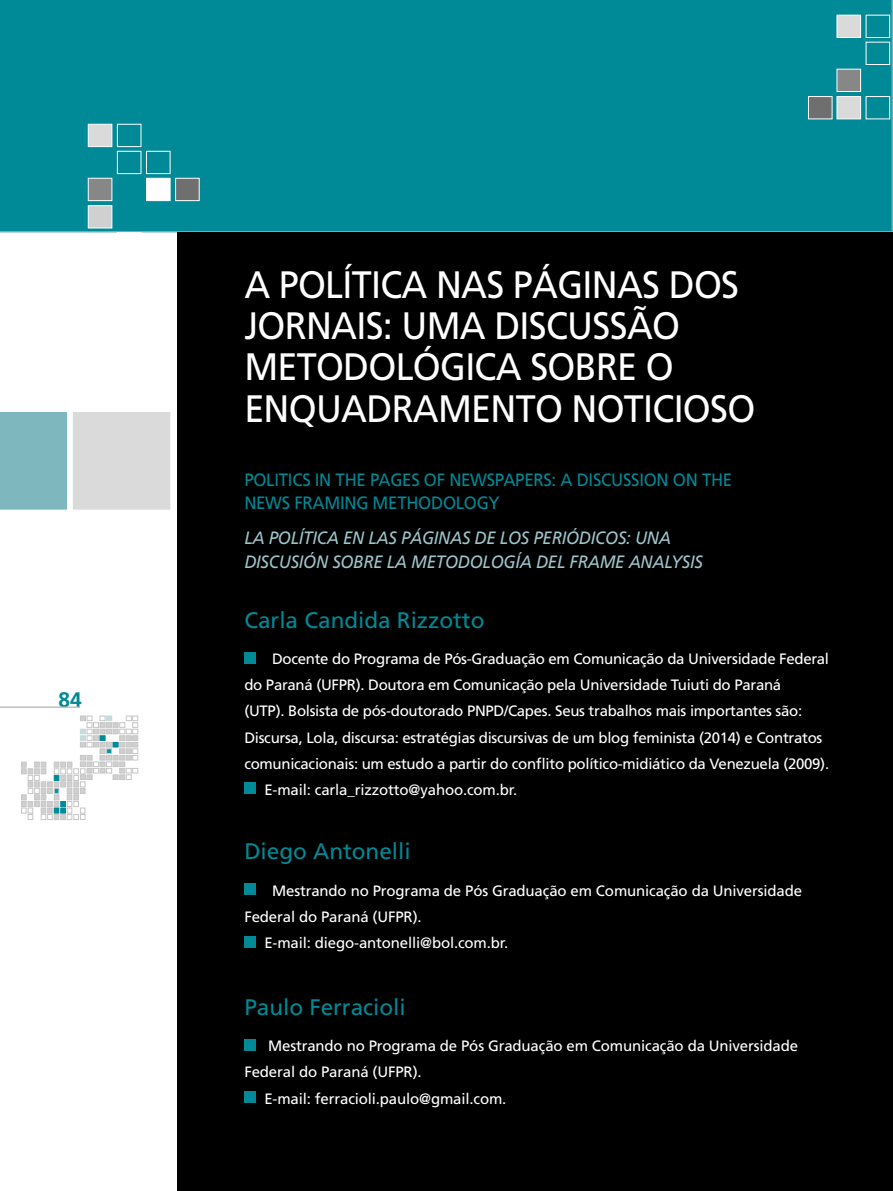
<style>
.page{position:relative;width:893px;height:1191px;background:#fff}
.page>*{position:absolute;margin:0;border:0;box-sizing:border-box;transform-origin:0 0}
.t1{font:38.25px/41.2px "Frutiger";letter-spacing:-.02em;color:#fff;scale:.94 1}
.t2{font:22.5px "Frutiger";color:#008996}
.t3{font:700 21px "Frutiger";color:#008996}
.t4{font:italic 17.85px/23.4px "Frutiger";letter-spacing:-.015em;color:#9dc5ca;scale:.94 1}
.t5{font:17.85px/23.4px "Frutiger";letter-spacing:-.015em;color:#008996;scale:.94 1}
.t6{font:15px "Frutiger";letter-spacing:-.02em;color:#fff}
</style>
<div class="page">
<svg style="left:21px;top:716px;width:117px;height:103px"></svg>
<hr style="left:0;top:707px;width:80px;height:1px;background:#bcbcbc">
<div style="left:0;top:0;width:893px;height:232px;background:#008996"></div>
<div style="left:88px;top:178px;width:24px;height:23px;background:#878787;border:1px solid #fff"></div>
<div style="left:146px;top:178px;width:24px;height:23px;background:#fff;border:1px solid #fff"></div>
<div style="left:175px;top:178px;width:24px;height:23px;background:#706f6f;border:1px solid #fff"></div>
<div style="left:117px;top:151px;width:24px;height:23px;border:1px solid #fff"></div>
<div style="left:146px;top:151px;width:24px;height:23px;border:1px solid #fff"></div>
<div style="left:88px;top:124px;width:24px;height:23px;background:#dadada;border:1px solid #fff"></div>
<div style="left:117px;top:124px;width:24px;height:23px;border:1px solid #fff"></div>
<div style="left:117px;top:232px;width:24px;height:23px;border:1px solid #fff"></div>
<div style="left:88px;top:205px;width:24px;height:23px;background:#d0d0d0;border:1px solid #fff"></div>
<div style="left:837px;top:69px;width:24px;height:23px;background:#878787;border:1px solid #fff"></div>
<div style="left:866px;top:42px;width:24px;height:23px;border:1px solid #fff"></div>
<div style="left:837px;top:15px;width:24px;height:23px;background:#dadada;border:1px solid #fff"></div>
<div style="left:866px;top:15px;width:24px;height:23px;border:1px solid #fff"></div>
<div style="left:837px;top:96px;width:24px;height:23px;background:#dadada;border:1px solid #fff"></div>
<div style="left:866px;top:96px;width:24px;height:23px;border:1px solid #fff"></div>
<div style="left:808px;top:96px;width:24px;height:23px;background:#706f6f;border:1px solid #fff"></div>
<div style="left:177px;top:232px;width:716px;height:959px;background:#000"></div>
<hr style="left:892px;top:232px;width:1px;height:959px;background:#d1e2e4">
<div style="left:72px;top:411px;width:99px;height:99px;background:#dadada;border:1px solid #fff"></div>
<div style="left:0;top:412px;width:68px;height:98px;background:#7eb7bd"></div>
<div style="left:244px;top:652px;width:12px;height:11px;background:#008996"></div>
<div style="left:244px;top:782px;width:12px;height:12px;background:#008996"></div>
<div style="left:244px;top:883px;width:12px;height:12px;background:#008996"></div>
<div style="left:244px;top:935px;width:12px;height:12px;background:#008996"></div>
<div style="left:244px;top:1039px;width:12px;height:11px;background:#008996"></div>
<div style="left:244px;top:1091px;width:12px;height:11px;background:#008996"></div>
<h3 class="t3" style="left:58px;top:687px;width:25px">84</h3>
<h1 class="t1" style="left:244px;top:264px;width:545px">A POLÍTICA NAS PÁGINAS DOS<br>JORNAIS: UMA DISCUSSÃO<br>METODOLÓGICA SOBRE O<br>ENQUADRAMENTO NOTICIOSO</h1>
<p class="t5" style="left:244px;top:468px;width:521px">POLITICS IN THE PAGES OF NEWSPAPERS: A DISCUSSION ON THE<br>NEWS FRAMING METHODOLOGY</p>
<p class="t4" style="left:244px;top:526px;width:489px">LA POLÍTICA EN LAS PÁGINAS DE LOS PERIÓDICOS: UNA<br>DISCUSIÓN SOBRE LA METODOLOGÍA DEL FRAME ANALYSIS</p>
<h2 class="t2" style="left:244px;top:606px;width:242px">Carla Candida Rizzotto</h2>
<p class="t6" style="left:272px;top:650px;width:559px">Docente do Programa de Pós-Graduação em Comunicação da Universidade Federal</p>
<p class="t6" style="left:244px;top:676px;width:538px">do Paraná (UFPR). Doutora em Comunicação pela Universidade Tuiuti do Paraná</p>
<p class="t6" style="left:244px;top:702px;width:559px">(UTP). Bolsista de pós-doutorado PNPD/Capes. Seus trabalhos mais importantes são:</p>
<p class="t6" style="left:244px;top:728px;width:579px">Discursa, Lola, discursa: estratégias discursivas de um blog feminista (2014) e Contratos</p>
<p class="t6" style="left:244px;top:755px;width:586px">comunicacionais: um estudo a partir do conflito político-midiático da Venezuela (2009).</p>
<p class="t6" style="left:264px;top:781px;width:254px">E-mail: carla_rizzotto@yahoo.com.br.</p>
<h2 class="t2" style="left:244px;top:838px;width:168px">Diego Antonelli</h2>
<p class="t6" style="left:272px;top:882px;width:531px">Mestrando no Programa de Pós Graduação em Comunicação da Universidade</p>
<p class="t6" style="left:244px;top:908px;width:179px">Federal do Paraná (UFPR).</p>
<p class="t6" style="left:264px;top:934px;width:245px">E-mail: diego-antonelli@bol.com.br.</p>
<h2 class="t2" style="left:244px;top:993px;width:163px">Paulo Ferracioli</h2>
<p class="t6" style="left:268px;top:1037px;width:531px">Mestrando no Programa de Pós Graduação em Comunicação da Universidade</p>
<p class="t6" style="left:244px;top:1063px;width:179px">Federal do Paraná (UFPR).</p>
<p class="t6" style="left:264px;top:1089px;width:243px">E-mail: ferracioli.paulo@gmail.com.</p>
</div>
